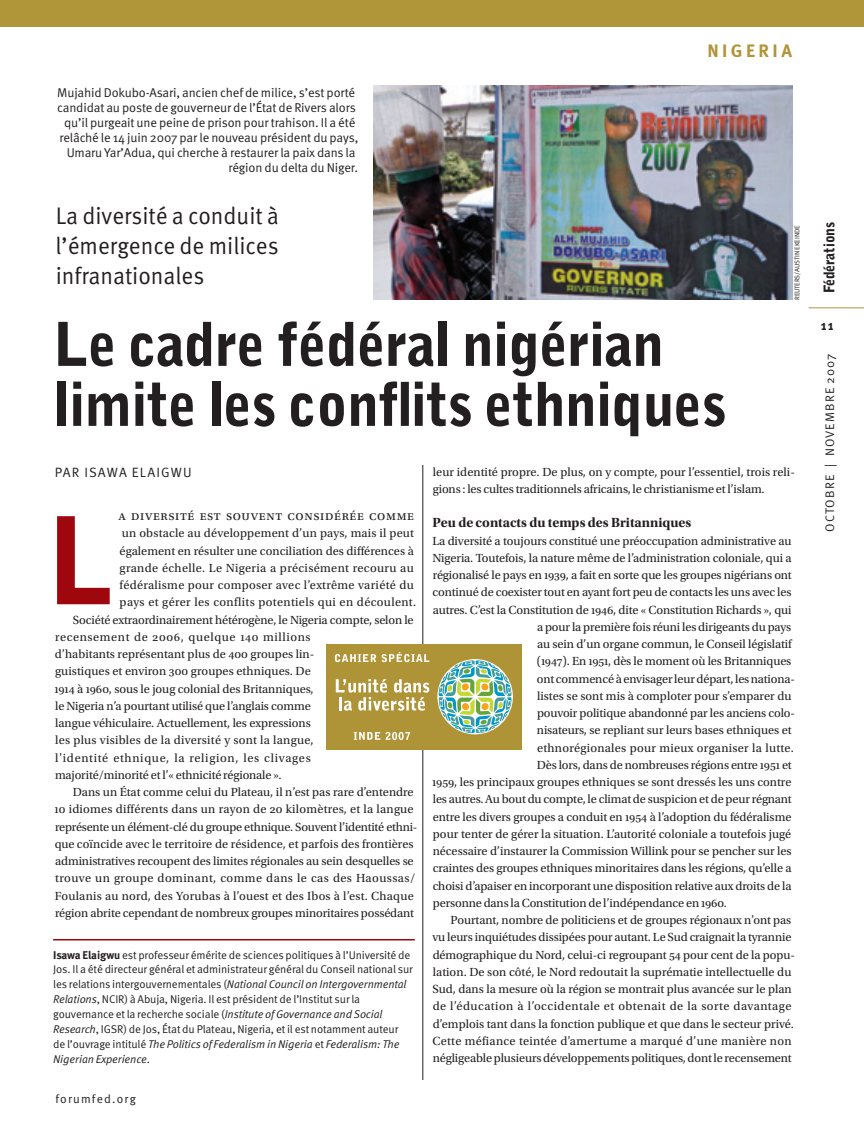
<style>
.page{position:relative;width:864px;height:1134px;background:#fff}
.page>*{position:absolute;margin:0;border:0;box-sizing:border-box;transform-origin:0 0}
.t1{font:900 120px "Bell Gothic Std";color:#9d070d;scale:.9 1}
.t2{font:900 60px/60px "Bell Gothic Std";letter-spacing:-.01em;color:#231f20;scale:.95 1}
.t3{font:24px/30px "Meta OT";color:#231f20;text-align:justify;scale:.95 1}
.t4{font:700 18px "Meta OT";letter-spacing:.19em;color:#b19539}
.t5{font:900 14.7px "Bell Gothic Std";letter-spacing:-.015em;color:#231f20;scale:.95 1}
.t6{font:13.8px "Utopia Std Bold Subh";color:#231f20}
.t7{font:13.5px "Utopia Std";letter-spacing:.05em;color:#231f20}
.t8{font:13.5px "Meta OT";letter-spacing:.09em;color:#231f20}
.t9{font:700 13.5px "Meta OT";color:#231f20}
.t10{font:12.75px/15px "Meta OT";letter-spacing:-.01em;color:#231f20;text-align:right}
.t11{font:12.3px/17.2px "Utopia Std";letter-spacing:-.01em;color:#231f20}
.t12{font:12.3px "Meta OT";letter-spacing:.09em;color:#231f20}
.t13{font:12px "Meta OT";letter-spacing:.1em;color:#231f20}
.t14{font:11.25px/15px "Meta OT";letter-spacing:-.015em;color:#231f20}
.t15{font:6.75px "Meta OT";letter-spacing:-.01em;color:#231f20}
.s1{font-weight:700}
.s2{font-style:italic}
</style>
<div class="page">
<img style="left:373px;top:86px;width:419px;height:214px">
<div style="left:0;top:0;width:864px;height:27px;background:#b19539"></div>
<hr style="left:423px;top:465px;width:1px;height:615px;background:#231f20">
<hr style="left:53px;top:939px;width:362px;height:1px;background:#9d070d">
<hr style="left:809px;top:307px;width:55px;height:1px;background:#b19539">
<div style="left:326px;top:644px;width:196px;height:106px;background:#af9437"></div>
<svg style="left:439px;top:660px;width:73px;height:73px"></svg>
<svg style="left:335px;top:654px;width:41px;height:8px"></svg>
<svg style="left:382px;top:652px;width:47px;height:10px"></svg>
<svg style="left:354px;top:732px;width:56px;height:8px"></svg>
<svg style="left:336px;top:679px;width:93px;height:32px"></svg>
<p class="t10" style="left:57px;top:86px;width:303px">Mujahid Dokubo-Asari, ancien chef de milice, s’est porté candidat au poste de gouverneur de l’État de Rivers alors qu’il purgeait une peine de prison pour trahison. Il a été relâché le 14 juin 2007 par le nouveau président du pays, Umaru Yar’Adua, qui cherche à restaurer la paix dans la région du delta du Niger.</p>
<h3 class="t3" style="left:56px;top:202px;width:237px">La diversité a conduit à l’émergence de milices infranationales</h3>
<h3 class="t4" style="left:707px;top:44px;width:86px">NIGERIA</h3>
<p class="t15" style="left:795px;top:300px;width:76px;rotate:-90deg">REUTERS/AUSTIN EKEINDE</p>
<h2 class="t2" style="left:54px;top:318px;width:710px">Le cadre fédéral nigérian limite les conflits ethniques</h2>
<p class="t8" style="left:55px;top:467px;width:138px">PAR ISAWA ELAIGWU</p>
<p class="t7" style="left:118px;top:511px;width:297px">a diversité est souvent considérée comme</p>
<p class="t11" style="left:122px;top:526px;width:294px">un obstacle au développement d’un pays, mais il peut</p>
<p class="t11" style="left:120px;top:543px;width:296px">également en résulter une conciliation des différences à</p>
<p class="t11" style="left:120px;top:560px;width:296px">grande échelle. Le Nigeria a précisément recouru au</p>
<p class="t11" style="left:120px;top:578px;width:296px">fédéralisme pour composer avec l’extrême variété du</p>
<p class="t11" style="left:120px;top:595px;width:298px">pays et gérer les conflits potentiels qui en découlent.</p>
<p class="t11" style="left:73px;top:612px;width:342px">Société extraordinairement hétérogène, le Nigeria compte, selon le</p>
<p class="t11" style="left:55px;top:629px;width:257px">recensement de 2006, quelque 140 millions</p>
<p class="t11" style="left:55px;top:647px;width:261px">d’habitants représentant plus de 400 groupes lin-</p>
<p class="t11" style="left:55px;top:664px;width:257px">guistiques et environ 300 groupes ethniques. De</p>
<p class="t11" style="left:54px;top:681px;width:261px">1914 à 1960, sous le joug colonial des Britanniques,</p>
<p class="t11" style="left:55px;top:698px;width:257px">le Nigeria n’a pourtant utilisé que l’anglais comme</p>
<p class="t11" style="left:55px;top:716px;width:257px">langue véhiculaire. Actuellement, les expressions</p>
<p class="t11" style="left:55px;top:733px;width:260px">les plus visibles de la diversité y sont la langue,</p>
<p class="t11" style="left:55px;top:750px;width:257px">l’identité ethnique, la religion, les clivages</p>
<p class="t11" style="left:55px;top:767px;width:228px">majorité/minorité et l’« ethnicité régionale ».</p>
<p class="t11" style="left:73px;top:785px;width:342px">Dans un État comme celui du Plateau, il n’est pas rare d’entendre</p>
<p class="t11" style="left:54px;top:802px;width:361px">10 idiomes différents dans un rayon de 20 kilomètres, et la langue</p>
<p class="t11" style="left:55px;top:819px;width:364px">représente un élément-clé du groupe ethnique. Souvent l’identité ethni-</p>
<p class="t11" style="left:55px;top:836px;width:360px">que coïncide avec le territoire de résidence, et parfois des frontières</p>
<p class="t11" style="left:55px;top:854px;width:360px">administratives recoupent des limites régionales au sein desquelles se</p>
<p class="t11" style="left:55px;top:871px;width:362px">trouve un groupe dominant, comme dans le cas des Haoussas/</p>
<p class="t11" style="left:55px;top:888px;width:360px">Foulanis au nord, des Yorubas à l’ouest et des Ibos à l’est. Chaque</p>
<p class="t11" style="left:55px;top:905px;width:361px">région abrite cependant de nombreux groupes minoritaires possédant</p>
<h1 class="t1" style="left:49px;top:511px;width:75px">L</h1>
<p class="t14" style="left:53px;top:948px;width:361px"><span class="s1">Isawa Elaigwu</span> est professeur émérite de sciences politiques à l’Université de Jos. Il a été directeur général et administrateur général du Conseil national sur les relations intergouvernementales (<span class="s2">National Council on Intergovernmental Relations</span>, NCIR) à Abuja, Nigeria. Il est président de l’Institut sur la gouvernance et la recherche sociale (<span class="s2">Institute of Governance and Social Research</span>, IGSR) de Jos, État du Plateau, Nigeria, et il est notamment auteur de l’ouvrage intitulé <span class="s2">The Politics of Federalism in Nigeria</span> et <span class="s2">Federalism: The Nigerian Experience</span>.</p>
<p class="t13" style="left:56px;top:1094px;width:82px">forumfed.org</p>
<p class="t11" style="left:433px;top:464px;width:364px">leur identité propre. De plus, on y compte, pour l’essentiel, trois reli&shy;gions : les cultes traditionnels africains, le christianisme et l’islam.</p>
<p class="t6" style="left:432px;top:517px;width:260px">Peu de contacts du temps des Britanniques</p>
<p class="t11" style="left:432px;top:533px;width:361px">La diversité a toujours constitué une préoccupation administrative au</p>
<p class="t11" style="left:433px;top:550px;width:361px">Nigeria. Toutefois, la nature même de l’administration coloniale, qui a</p>
<p class="t11" style="left:433px;top:567px;width:361px">régionalisé le pays en 1939, a fait en sorte que les groupes nigérians ont</p>
<p class="t11" style="left:433px;top:585px;width:360px">continué de coexister tout en ayant fort peu de contacts les uns avec les</p>
<p class="t11" style="left:433px;top:602px;width:360px">autres. C’est la Constitution de 1946, dite « Constitution Richards », qui</p>
<p class="t11" style="left:537px;top:619px;width:256px">a pour la première fois réuni les dirigeants du pays</p>
<p class="t11" style="left:537px;top:636px;width:257px">au sein d’un organe commun, le Conseil législatif</p>
<p class="t11" style="left:537px;top:654px;width:256px">(1947). En 1951, dès le moment où les Britanniques</p>
<p class="t11" style="left:537px;top:671px;width:260px">ont commencé à envisager leur départ, les nationa-</p>
<p class="t11" style="left:537px;top:688px;width:256px">listes se sont mis à comploter pour s’emparer du</p>
<p class="t11" style="left:537px;top:705px;width:260px">pouvoir politique abandonné par les anciens colo-</p>
<p class="t11" style="left:537px;top:723px;width:256px">nisateurs, se repliant sur leurs bases ethniques et</p>
<p class="t11" style="left:537px;top:740px;width:258px">ethnorégionales pour mieux organiser la lutte.</p>
<p class="t11" style="left:537px;top:757px;width:257px">Dès lors, dans de nombreuses régions entre 1951 et</p>
<p class="t11" style="left:432px;top:774px;width:361px">1959, les principaux groupes ethniques se sont dressés les uns contre</p>
<p class="t11" style="left:433px;top:792px;width:360px">les autres. Au bout du compte, le climat de suspicion et de peur régnant</p>
<p class="t11" style="left:433px;top:809px;width:360px">entre les divers groupes a conduit en 1954 à l’adoption du fédéralisme</p>
<p class="t11" style="left:433px;top:826px;width:360px">pour tenter de gérer la situation. L’autorité coloniale a toutefois jugé</p>
<p class="t11" style="left:433px;top:843px;width:360px">nécessaire d’instaurer la Commission Willink pour se pencher sur les</p>
<p class="t11" style="left:433px;top:861px;width:360px">craintes des groupes ethniques minoritaires dans les régions, qu’elle a</p>
<p class="t11" style="left:433px;top:878px;width:360px">choisi d’apaiser en incorporant une disposition relative aux droits de la</p>
<p class="t11" style="left:433px;top:895px;width:296px">personne dans la Constitution de l’indépendance en 1960.</p>
<p class="t11" style="left:450px;top:912px;width:342px">Pourtant, nombre de politiciens et de groupes régionaux n’ont pas</p>
<p class="t11" style="left:432px;top:930px;width:360px">vu leurs inquiétudes dissipées pour autant. Le Sud craignait la tyrannie</p>
<p class="t11" style="left:433px;top:947px;width:364px">démographique du Nord, celui-ci regroupant 54 pour cent de la popu-</p>
<p class="t11" style="left:433px;top:964px;width:360px">lation. De son côté, le Nord redoutait la suprématie intellectuelle du</p>
<p class="t11" style="left:433px;top:981px;width:361px">Sud, dans la mesure où la région se montrait plus avancée sur le plan</p>
<p class="t11" style="left:433px;top:999px;width:360px">de l’éducation à l’occidentale et obtenait de la sorte davantage</p>
<p class="t11" style="left:433px;top:1016px;width:363px">d’emplois tant dans la fonction publique et que dans le secteur privé.</p>
<p class="t11" style="left:432px;top:1033px;width:361px">Cette méfiance teintée d’amertume a marqué d’une manière non</p>
<p class="t11" style="left:433px;top:1050px;width:360px">négligeable plusieurs développements politiques, dont le recensement</p>
<p class="t5" style="left:823px;top:293px;width:76px;rotate:-90deg">Fédérations</p>
<p class="t9" style="left:821px;top:320px;width:15px">11</p>
<p class="t12" style="left:826px;top:532px;width:180px;rotate:-90deg">OCTOBRE | NOVEMBRE 2007</p>
</div>
